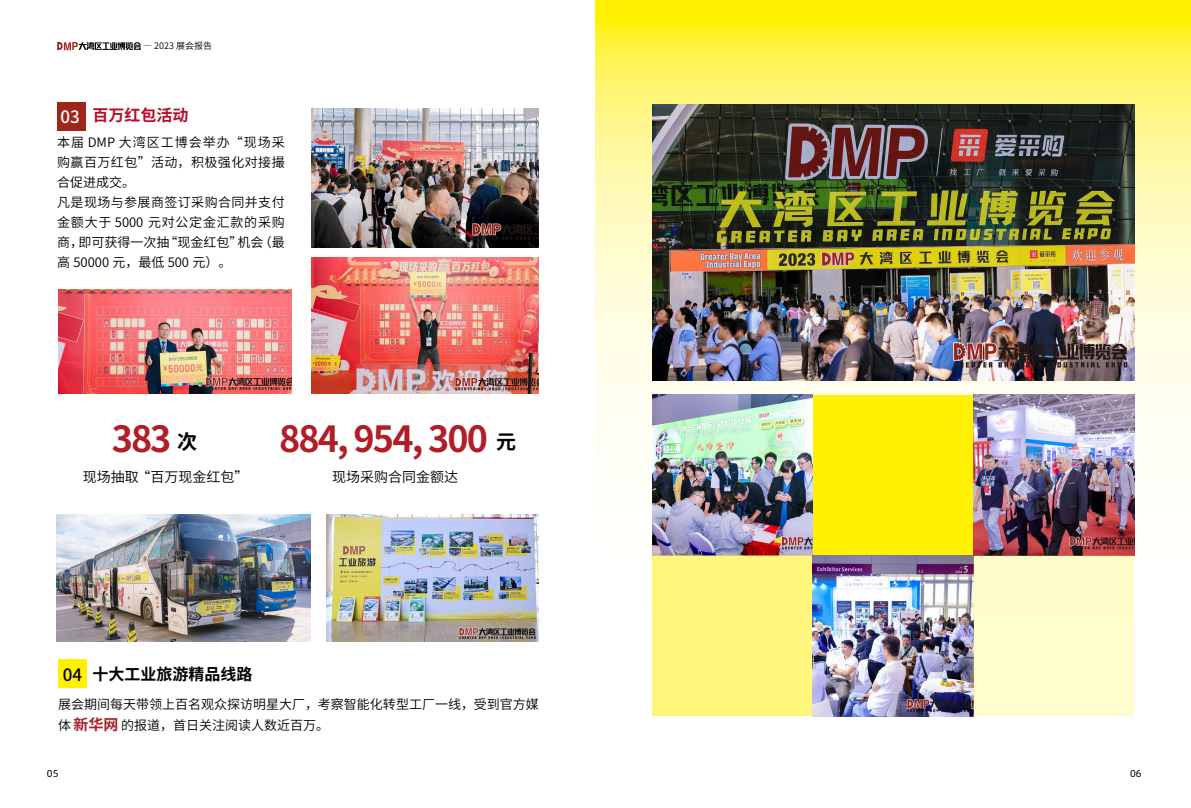
<style>
.page{position:relative;width:1191px;height:808px;background:#fff}
.page>*{position:absolute;margin:0;border:0;box-sizing:border-box;transform-origin:0 0}
.t1{font:700 36px "Source Han Sans SC";letter-spacing:-.05em;color:#b01e28}
.t2{font:500 17px "Source Han Sans SC";color:#fff}
.t3{font:500 17px "Source Han Sans SC";color:#000}
.t4{font:700 16px "Source Han Sans SC";color:#000}
.t5{font:700 16px "Source Han Sans SC";color:#b90a29}
.t6{font:14px "Source Han Sans SC";color:#000}
.t7{font:13px/20px "Source Han Sans SC";letter-spacing:.03em;color:#000}
.t8{font:13px/21px "Source Han Sans SC";color:#000}
.t9{font:10px "Alibaba Pu Hui Ti 2 55 Regular";color:#000}
.t10{font:9px "Source Han Sans SC";color:#000}
.s1{font-size:20px;color:#000}
.s2{font-weight:700;font-size:15px;color:#a71f27}
</style>
<div class="page">
<svg style="left:57px;top:42px;width:84px;height:8px"></svg>
<svg style="left:595px;top:0;width:596px;height:717px"></svg>
<img style="left:652px;top:105px;width:482px;height:276px">
<img style="left:652px;top:395px;width:161px;height:161px">
<div style="left:652px;top:556px;width:161px;height:160px;background:#fff77d"></div>
<div style="left:813px;top:395px;width:160px;height:161px;background:#fff100"></div>
<img style="left:813px;top:556px;width:160px;height:160px">
<img style="left:973px;top:395px;width:161px;height:161px">
<div style="left:973px;top:556px;width:161px;height:160px;background:#fffccd"></div>
<img style="left:312px;top:109px;width:227px;height:139px">
<img style="left:58px;top:290px;width:234px;height:103px">
<img style="left:312px;top:257px;width:227px;height:136px">
<img style="left:57px;top:515px;width:253px;height:126px">
<img style="left:326px;top:515px;width:213px;height:126px">
<div style="left:57px;top:102px;width:29px;height:29px;background:#9d251c"></div>
<div style="left:58px;top:659px;width:28px;height:29px;background:#fff100"></div>
<p class="t10" style="left:143px;top:41px;width:71px">— 2023 展会报告</p>
<p class="t5" style="left:93px;top:106px;width:97px">百万红包活动</p>
<p class="t7" style="left:57px;top:133px;width:229px">本届 DMP 大湾区工博会举办“现场采购赢百万红包”活动，积极强化对接撮合促进成交。<br>凡是现场与参展商签订采购合同并支付金额大于 5000 元对公定金汇款的采购商，即可获得一次抽“现金红包”机会（最高 50000 元，最低 500 元）。</p>
<h2 class="t2" style="left:60px;top:107px;width:21px">03</h2>
<h1 class="t1" style="left:112px;top:418px;width:87px">383 <span class="s1">次</span></h1>
<h1 class="t1" style="left:279px;top:418px;width:239px">884, 954, 300 <span class="s1">元</span></h1>
<p class="t6" style="left:83px;top:469px;width:167px">现场抽取“百万现金红包”</p>
<p class="t6" style="left:332px;top:469px;width:127px">现场采购合同金额达</p>
<p class="t4" style="left:93px;top:665px;width:161px">十大工业旅游精品线路</p>
<p class="t8" style="left:58px;top:694px;width:482px">展会期间每天带领上百名观众探访明星大厂，考察智能化转型工厂一线，受到官方媒体<span class="s2">新华网</span>的报道，首日关注阅读人数近百万。</p>
<h2 class="t3" style="left:63px;top:665px;width:21px">04</h2>
<p class="t9" style="left:47px;top:765px;width:13px">05</p>
<p class="t9" style="left:1136px;top:765px;width:7px">1</p>
<p class="t9" style="left:1130px;top:765px;width:13px">06</p>
</div>
